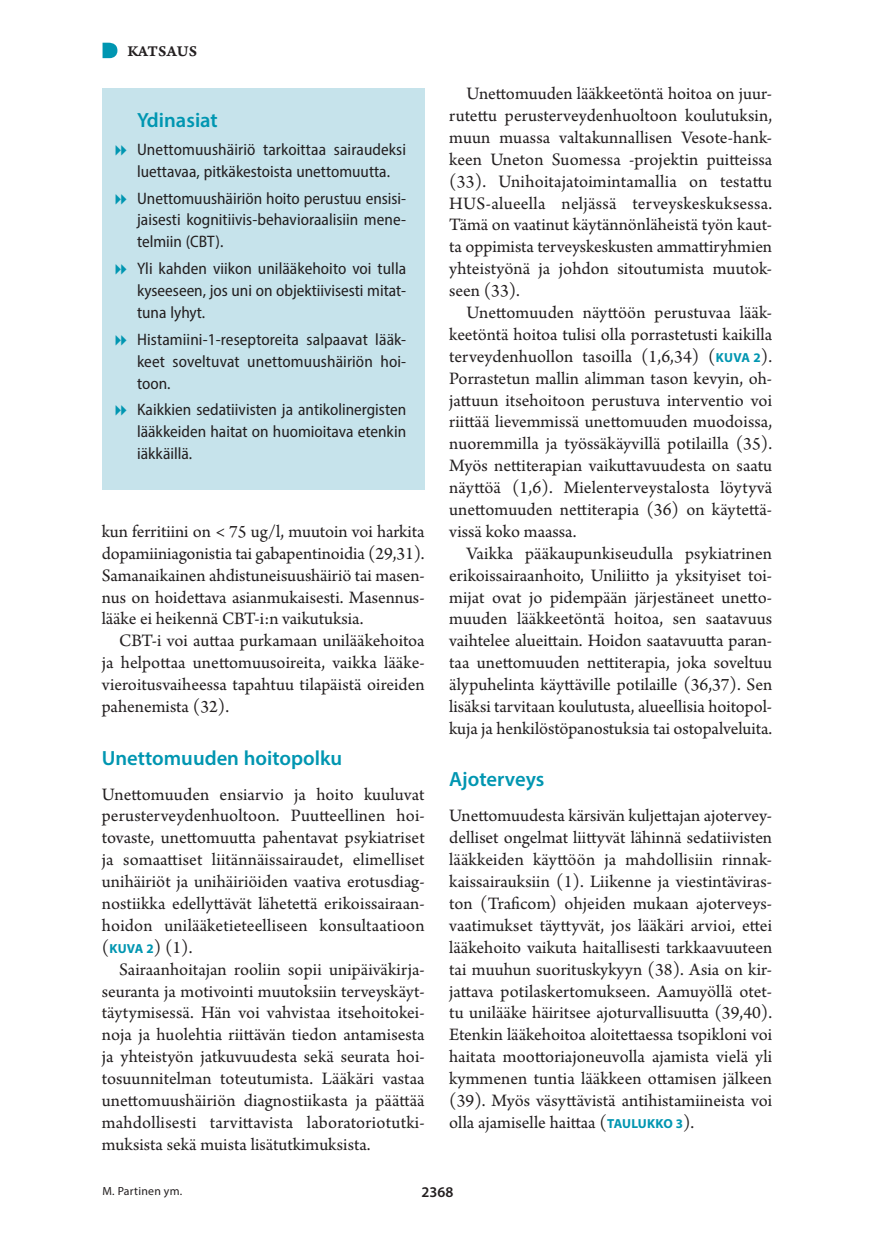
<style>
.page{position:relative;width:874px;height:1241px;background:#fff}
.page>*{position:absolute;margin:0;border:0;box-sizing:border-box;transform-origin:0 0}
.v1{font:600 20.65px "Myriad Pro";color:#0096b1}
.ydinasiat_otsikko_tu{font:600 20.65px "Myriad Pro";color:#0096b1}
.l_ei_sis{font:18.38px/21.9px "Arno Pro";color:#231f20;text-align:justify}
.t1{font:semi-condensed 16.62px/21.9px "Myriad Pro";color:#231f20;text-align:justify}
.vinj{font:15.75px "Arno Pro Smbd Caption";letter-spacing:.005em;color:#231f20}
.t2{font:600 14.88px "Myriad Pro";color:#231f20}
.Ala{font:11.9px "Myriad Pro";letter-spacing:.02em;color:#231f20}
.s1{font-family:"Myriad Pro";font-weight:700;font-size:13.12px;color:#0096b1}
</style>
<div class="page">
<div style="left:102px;top:88px;width:322px;height:402px;background:#c6e3eb"></div>
<svg style="left:102px;top:43px;width:15px;height:15px"></svg>
<p class="vinj" style="left:127px;top:41px;width:71px">KATSAUS</p>
<p class="ydinasiat_otsikko_tu" style="left:137px;top:107px;width:82px">Ydinasiat</p>
<p class="t1" style="left:137px;top:138px;width:270px">Unettomuushäiriö tarkoittaa sairaudeksi luettavaa, pitkäkestoista unettomuutta.</p>
<p class="t1" style="left:137px;top:187px;width:270px">Unettomuushäiriön hoito perustuu ensisi&shy;jaisesti kognitiivis-behavioraalisiin mene&shy;telmiin (CBT).</p>
<p class="t1" style="left:137px;top:257px;width:270px">Yli kahden viikon unilääkehoito voi tulla kyseeseen, jos uni on objektiivisesti mitat&shy;tuna lyhyt.</p>
<p class="t1" style="left:137px;top:328px;width:270px">Histamiini-1-reseptoreita salpaavat lääk&shy;keet soveltuvat unettomuushäiriön hoi&shy;toon.</p>
<p class="t1" style="left:137px;top:398px;width:270px">Kaikkien sedatiivisten ja antikolinergisten lääkkeiden haitat on huomioitava etenkin iäkkäillä.</p>
<p class="l_ei_sis" style="left:102px;top:521px;width:324px">kun ferritiini on &lt; 75 ug/l, muutoin voi harkita dopamiiniagonistia tai gabapentinoidia (29,31).<br>Samanaikainen ahdistuneisuushäiriö tai masen‑ nus on hoidettava asianmukaisesti. Masennus‑ lääke ei heikennä CBT-i:n vaikutuksia.</p>
<p class="l_ei_sis" style="left:102px;top:630px;width:324px;text-indent:17px">CBT-i voi auttaa purkamaan unilääkehoitoa ja helpottaa unettomuusoireita, vaikka lääke‑ vieroitusvaiheessa tapahtuu tilapäistä oireiden pahenemista (32).</p>
<p class="v1" style="left:102px;top:744px;width:242px">Unettomuuden hoitopolku</p>
<p class="l_ei_sis" style="left:102px;top:784px;width:324px">Unettomuuden ensiarvio ja hoito kuuluvat perusterveydenhuoltoon. Puutteellinen hoi‑ tovaste, unettomuutta pahentavat psykiatriset ja somaattiset liitännäissairaudet, elimelliset unihäiriöt ja unihäiriöiden vaativa erotusdiag‑ nostiikka edellyttävät lähetettä erikoissairaan‑ hoidon unilääketieteelliseen konsultaatioon (<span class="s1">KUVA 2</span>) (1).</p>
<p class="l_ei_sis" style="left:102px;top:959px;width:324px;text-indent:17px">Sairaanhoitajan rooliin sopii unipäiväkirja‑ seuranta ja motivointi muutoksiin terveyskäyt‑ täytymisessä. Hän voi vahvistaa itsehoitokei‑ noja ja huolehtia riittävän tiedon antamisesta ja yhteistyön jatkuvuudesta sekä seurata hoi‑ tosuunnitelman toteutumista. Lääkäri vastaa unettomuushäiriön diagnostiikasta ja päättää mahdollisesti tarvittavista laboratoriotutki‑ muksista sekä muista lisätutkimuksista.</p>
<p class="l_ei_sis" style="left:449px;top:84px;width:324px;text-indent:17px">Unettomuuden lääkkeetöntä hoitoa on juur‑ rutettu perusterveydenhuoltoon koulutuksin, muun muassa valtakunnallisen Vesote-hank‑ keen Uneton Suomessa ‑projektin puitteissa (33). Unihoitajatoimintamallia on testattu HUS-alueella neljässä terveyskeskuksessa.<br>Tämä on vaatinut käytännönläheistä työn kaut‑ ta oppimista terveyskeskusten ammattiryhmien yhteistyönä ja johdon sitoutumista muutok‑ seen (33).</p>
<p class="l_ei_sis" style="left:449px;top:302px;width:324px;text-indent:17px">Unettomuuden näyttöön perustuvaa lääk‑ keetöntä hoitoa tulisi olla porrastetusti kaikilla terveydenhuollon tasoilla (1,6,34) (<span class="s1">KUVA 2</span>).<br>Porrastetun mallin alimman tason kevyin, oh‑ jattuun itsehoitoon perustuva interventio voi riittää lievemmissä unettomuuden muodoissa, nuoremmilla ja työssäkäyvillä potilailla (35).<br>Myös nettiterapian vaikuttavuudesta on saatu näyttöä (1,6). Mielenterveystalosta löytyvä unettomuuden nettiterapia (36) on käytettä‑ vissä koko maassa.</p>
<p class="l_ei_sis" style="left:449px;top:543px;width:324px;text-indent:17px">Vaikka pääkaupunkiseudulla psykiatrinen erikoissairaanhoito, Uniliitto ja yksityiset toi‑ mijat ovat jo pidempään järjestäneet unetto‑ muuden lääkkeetöntä hoitoa, sen saatavuus vaihtelee alueittain. Hoidon saatavuutta paran‑ taa unettomuuden nettiterapia, joka soveltuu älypuhelinta käyttäville potilaille (36,37). Sen lisäksi tarvitaan koulutusta, alueellisia hoitopol‑ kuja ja henkilöstöpanostuksia tai ostopalveluita.</p>
<p class="v1" style="left:449px;top:766px;width:96px">Ajoterveys</p>
<p class="l_ei_sis" style="left:449px;top:805px;width:324px">Unettomuudesta kärsivän kuljettajan ajotervey‑ delliset ongelmat liittyvät lähinnä sedatiivisten lääkkeiden käyttöön ja mahdollisiin rinnak‑ kaissairauksiin (1). Liikenne ja viestintäviras‑ ton (Traficom) ohjeiden mukaan ajoterveys‑ vaatimukset täyttyvät, jos lääkäri arvioi, ettei lääkehoito vaikuta haitallisesti tarkkaavuuteen tai muuhun suorituskykyyn (38). Asia on kir‑ jattava potilaskertomukseen. Aamuyöllä otet‑ tu unilääke häiritsee ajoturvallisuutta (39,40).<br>Etenkin lääkehoitoa aloitettaessa tsopikloni voi haitata moottoriajoneuvolla ajamista vielä yli kymmenen tuntia lääkkeen ottamisen jälkeen (39). Myös väsyttävistä antihistamiineista voi olla ajamiselle haittaa (<span class="s1">TAULUKKO 3</span>).</p>
<p class="Ala" style="left:102px;top:1183px;width:81px">M. Partinen ym.</p>
<p class="t2" style="left:421px;top:1182px;width:33px">2368</p>
</div>
